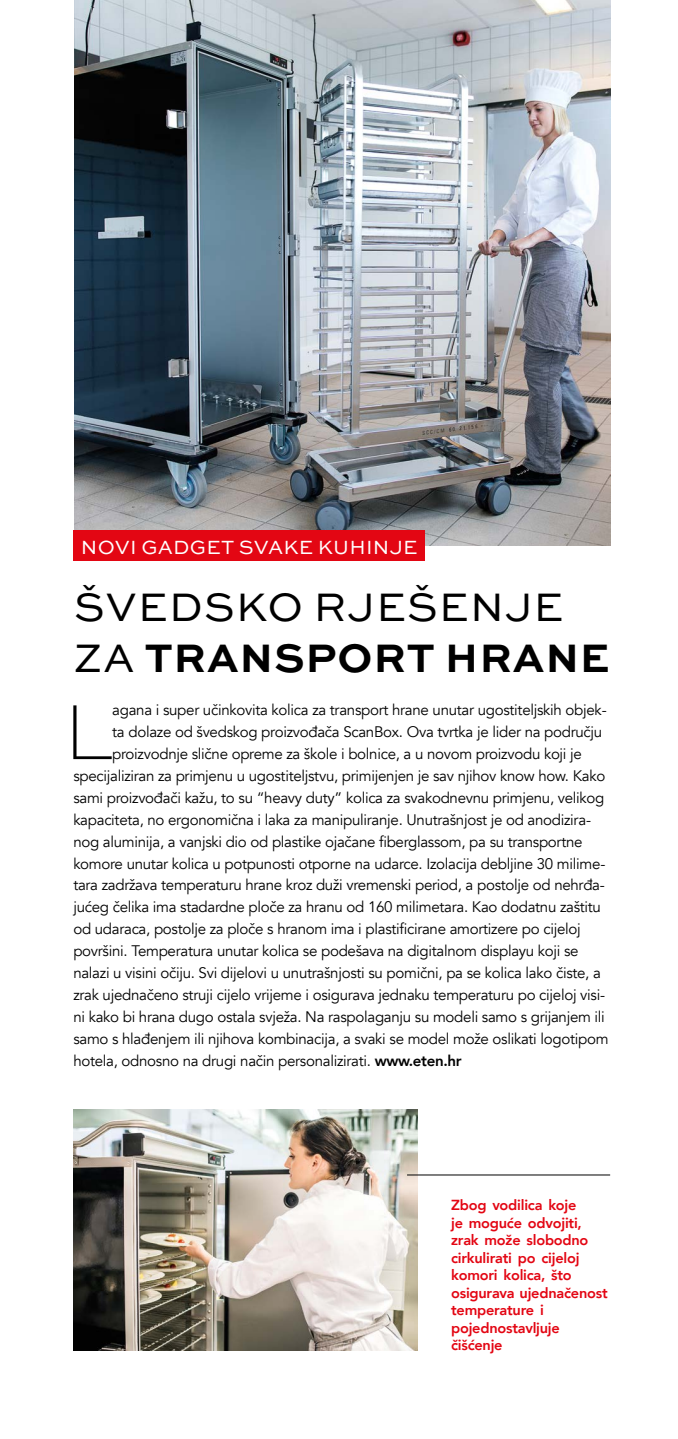
<style>
.page{position:relative;width:678px;height:1439px;background:#fff}
.page>*{position:absolute;margin:0;border:0;box-sizing:border-box;transform-origin:0 0}
.t1{font:100 82.25px "Sweet Sans Pro";color:#000}
.t2{font:41.82px/50.2px "Sweet Sans Pro";letter-spacing:.02em;color:#000}
.t3{font:20.12px "Sweet Sans Pro";letter-spacing:.01em;color:#fff}
.t4{font:15.22px "Avenir";letter-spacing:-.02em;color:#000}
.t5{font:800 14.53px/17.5px "Avenir";letter-spacing:-.015em;color:#e30613}
.s1{font-weight:700}
.s2{font-weight:800}
</style>
<div class="page">
<img style="left:74px;top:0;width:536px;height:546px">
<img style="left:73px;top:1109px;width:345px;height:241px">
<div style="left:73px;top:530px;width:352px;height:31px;background:#e30613"></div>
<hr style="left:407px;top:1174px;width:203px;height:1px;background:#000">
<h3 class="t3" style="left:81px;top:532px;width:338px">N OVI GADGET SVAKE KUHINJE</h3>
<h2 class="t2" style="left:74px;top:580px;width:537px">ŠVEDSKO RJEŠENJE<br>ZA <span class="s1">TRANSPORT HRANE</span></h2>
<h1 class="t1" style="left:62px;top:675px;width:53px">L</h1>
<p class="t4" style="left:112px;top:701px;width:496px">agana i super učinkovita kolica za transport hrane unutar ugostiteljskih objek-</p>
<p class="t4" style="left:112px;top:722px;width:491px">ta dolaze od švedskog proizvođača ScanBox. Ova tvrtka je lider na području</p>
<p class="t4" style="left:112px;top:744px;width:471px">proizvodnje slične opreme za škole i bolnice, a u novom proizvodu koji je</p>
<p class="t4" style="left:73px;top:766px;width:533px">specijaliziran za primjenu u ugostiteljstvu, primijenjen je sav njihov know how. Kako</p>
<p class="t4" style="left:73px;top:788px;width:532px">sami proizvođači kažu, to su “heavy duty” kolica za svakodnevnu primjenu, velikog</p>
<p class="t4" style="left:73px;top:810px;width:519px">kapaciteta, no ergonomična i laka za manipuliranje. Unutrašnjost je od anodizira-</p>
<p class="t4" style="left:73px;top:832px;width:510px">nog aluminija, a vanjski dio od plastike ojačane fiberglassom, pa su transportne</p>
<p class="t4" style="left:73px;top:854px;width:533px">komore unutar kolica u potpunosti otporne na udarce. Izolacija debljine 30 milime-</p>
<p class="t4" style="left:73px;top:876px;width:533px">tara zadržava temperaturu hrane kroz duži vremenski period, a postolje od nehrđa-</p>
<p class="t4" style="left:73px;top:897px;width:529px">jućeg čelika ima stadardne ploče za hranu od 160 milimetara. Kao dodatnu zaštitu</p>
<p class="t4" style="left:73px;top:919px;width:509px">od udaraca, postolje za ploče s hranom ima i plastificirane amortizere po cijeloj</p>
<p class="t4" style="left:73px;top:941px;width:506px">površini. Temperatura unutar kolica se podešava na digitalnom displayu koji se</p>
<p class="t4" style="left:73px;top:963px;width:529px">nalazi u visini očiju. Svi dijelovi u unutrašnjosti su pomični, pa se kolica lako čiste, a</p>
<p class="t4" style="left:73px;top:985px;width:533px">zrak ujednačeno struji cijelo vrijeme i osigurava jednaku temperaturu po cijeloj visi-</p>
<p class="t4" style="left:73px;top:1007px;width:533px">ni kako bi hrana dugo ostala svježa. Na raspolaganju su modeli samo s grijanjem ili</p>
<p class="t4" style="left:73px;top:1029px;width:536px">samo s hlađenjem ili njihova kombinacija, a svaki se model može oslikati logotipom</p>
<p class="t4" style="left:73px;top:1051px;width:390px">hotela, odnosno na drugi način personalizirati. <span class="s2">www.eten.hr</span></p>
<p class="t5" style="left:451px;top:1196px;width:158px">Zbog vodilica koje<br>je moguće odvojiti, zrak može slobodno cirkulirati po cijeloj komori kolica, što osigurava ujednačenost temperature i pojednostavljuje čišćenje</p>
</div>
